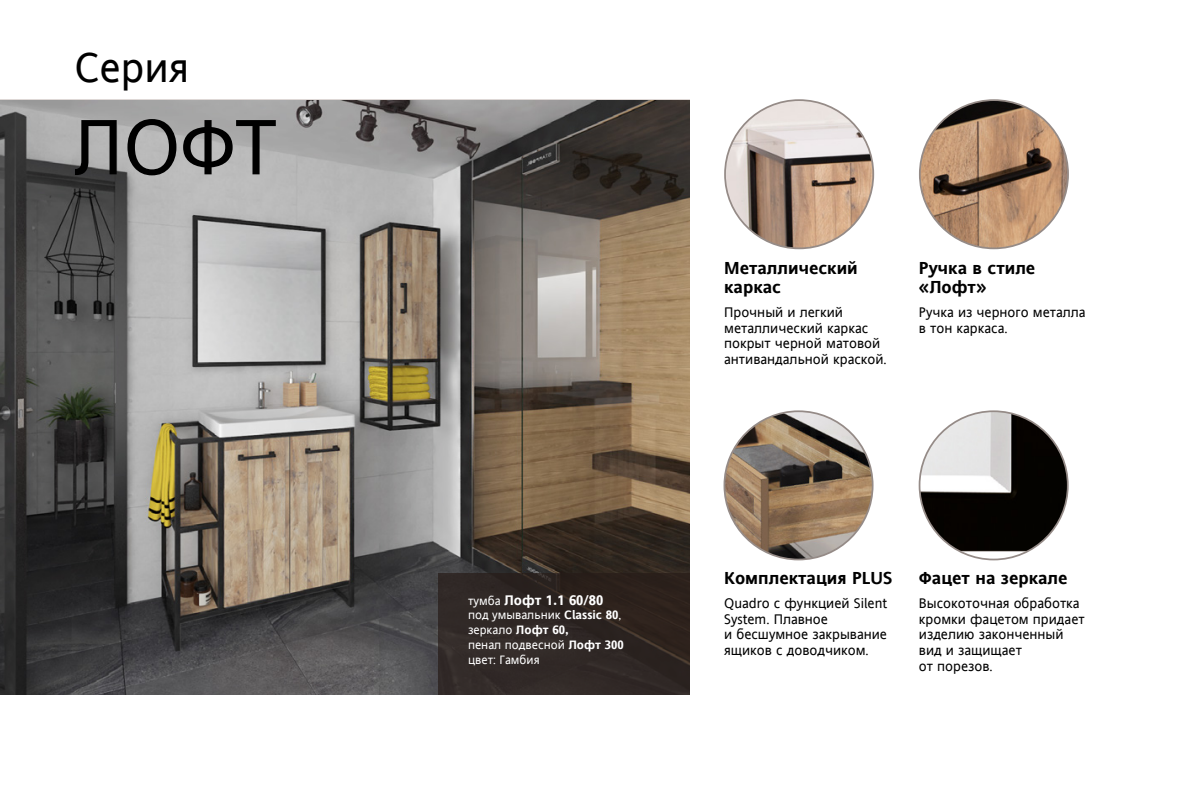
<style>
.page{position:relative;width:1191px;height:794px;background:#fff}
.page>*{position:absolute;margin:0;border:0;box-sizing:border-box;transform-origin:0 0}
.t1{font:78.75px "Andale Sans WGL";color:#000}
.t2{font:42px "Andale Sans WGL";color:#000}
.t3{font:700 17.5px/19.2px "And Sans WGL";color:#000}
.t4{font:14px/15.8px "Andale Sans WGL";color:#000}
.t5{font:700 14px "And Sans WGL";color:#fff}
.t6{font:12.25px/14.7px "Andale Sans WGL";color:#fff}
.s1{font-family:"Andale Sans WGL";font-weight:400;font-size:12.25px}
.s2{font-family:"And Sans WGL";font-weight:700}
</style>
<div class="page">
<img style="left:0;top:100px;width:689px;height:594px">
<div style="left:438px;top:573px;width:251px;height:121px;background:#302725"></div>
<img style="left:919px;top:100px;width:149px;height:148px;border-radius:74px">
<img style="left:725px;top:100px;width:148px;height:148px;border-radius:74px">
<img style="left:919px;top:411px;width:148px;height:148px;border-radius:74px">
<img style="left:724px;top:411px;width:148px;height:148px;border-radius:74px">
<h2 class="t2" style="left:74px;top:38px;width:116px">Серия</h2>
<h1 class="t1" style="left:74px;top:92px;width:204px">ЛОФТ</h1>
<p class="t5" style="left:468px;top:590px;width:137px"><span class="s1">тумба</span> Лофт 1.1 60/80</p>
<p class="t6" style="left:468px;top:607px;width:157px">под умывальник <span class="s2">Сlassic 80</span>, зеркало <span class="s2">Лофт 60,<br></span>пенал подвесной <span class="s2">Лофт 300 </span>цвет: Гамбия</p>
<p class="t3" style="left:724px;top:258px;width:135px">Металлический каркас</p>
<p class="t4" style="left:724px;top:304px;width:164px">Прочный и легкий металлический каркас покрыт черной матовой антивандальной краской.</p>
<p class="t3" style="left:919px;top:258px;width:118px">Ручка в стиле «Лофт»</p>
<p class="t4" style="left:919px;top:304px;width:168px">Ручка из черного металла в тон каркаса.</p>
<p class="t3" style="left:724px;top:568px;width:170px">Комплектация PLUS</p>
<p class="t4" style="left:724px;top:595px;width:164px">Quadro с функцией Silent<br>System. Плавное<br>и бесшумное закрывание ящиков с доводчиком.</p>
<p class="t3" style="left:919px;top:568px;width:150px">Фацет на зеркале</p>
<p class="t4" style="left:919px;top:595px;width:167px">Высокоточная обработка кромки фацетом придает изделию законченный вид и защищает<br>от порезов.</p>
</div>
